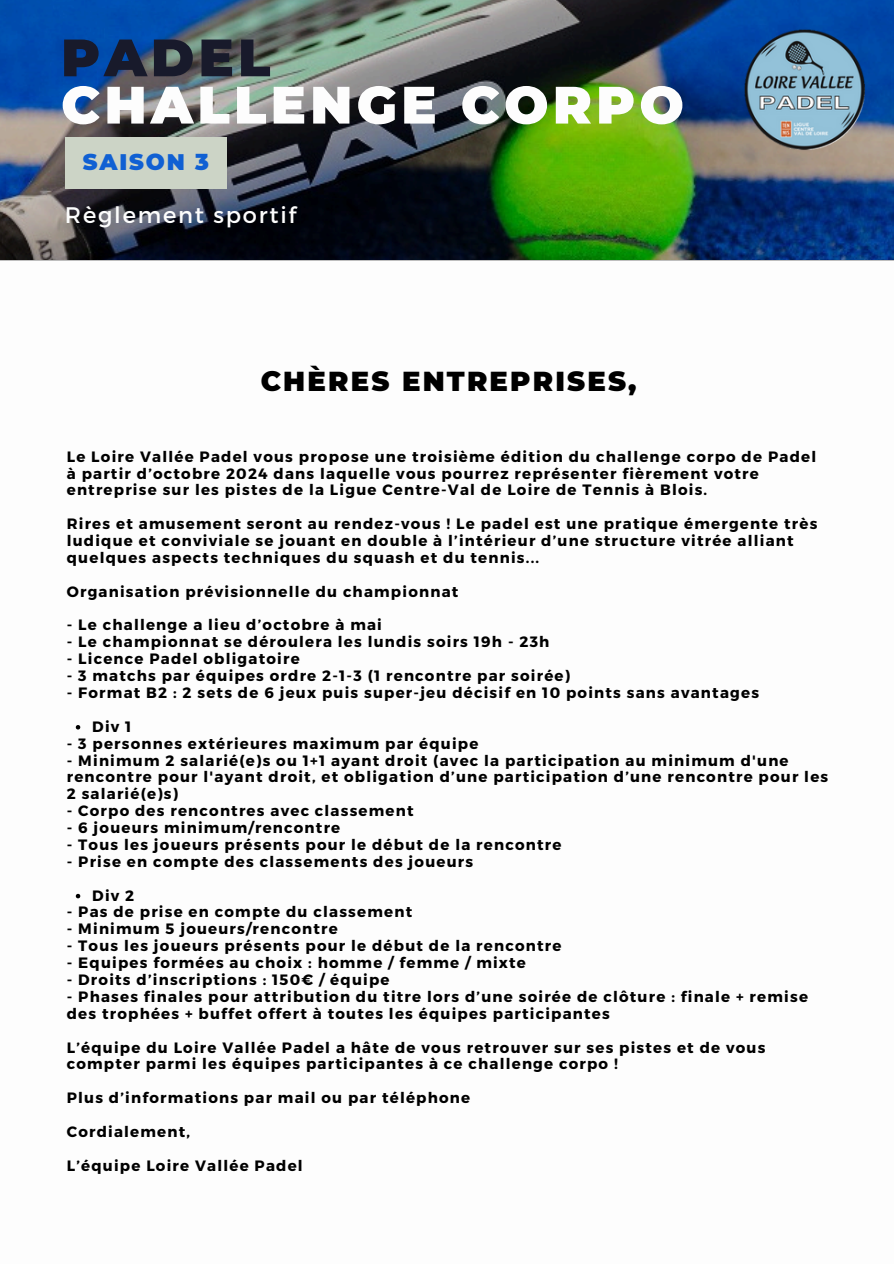
<style>
.page{position:relative;width:894px;height:1264px;background:#fff}
.page>*{position:absolute;margin:0;border:0;box-sizing:border-box;transform-origin:0 0}
.t1{font:900 52.5px/47.2px "Montserrat";letter-spacing:.08em;color:#fdfdfd}
.t2{font:900 27.45px "Montserrat";letter-spacing:.08em;color:#000}
.t3{font:22.5px "Montserrat";letter-spacing:.08em;color:#fdfdfd}
.t4{font:900 22.5px "Montserrat";letter-spacing:.08em;color:#1060d3}
.t5{font:700 15px/16.8px "Montserrat";letter-spacing:.08em;color:#000}
.s1{color:#181a2b}
</style>
<div class="page">
<img style="left:0;top:0;width:892px;height:260px">
<img style="left:732px;top:17px;width:144px;height:144px">
<div style="left:65px;top:137px;width:161px;height:51px;background:#ccd4c6"></div>
<svg style="left:76px;top:725px;width:4px;height:4px"></svg>
<svg style="left:76px;top:893px;width:4px;height:5px"></svg>
<h1 class="t1" style="left:61px;top:34px;width:624px"><span class="s1">PADEL<br></span>CHALLENGE CORPO</h1>
<h5 class="t4" style="left:83px;top:148px;width:127px">SAISON 3</h5>
<h3 class="t3" style="left:65px;top:201px;width:233px">Règlement sportif</h3>
<h4 class="t2" style="left:260px;top:364px;width:377px">CHÈRES ENTREPRISES,</h4>
<h2 class="t5" style="left:67px;top:447px;width:750px">Le Loire Vallée Padel vous propose une troisième édition du challenge corpo de Padel à partir d’octobre 2024 dans laquelle vous pourrez représenter fièrement votre entreprise sur les pistes de la Ligue Centre-Val de Loire de Tennis à Blois.</h2>
<h5 class="t5" style="left:67px;top:514px;width:751px">Rires et amusement seront au rendez-vous ! Le padel est une pratique émergente très ludique et conviviale se jouant en double à l’intérieur d’une structure vitrée alliant quelques aspects techniques du squash et du tennis...</h5>
<h5 class="t5" style="left:67px;top:582px;width:393px">Organisation prévisionnelle du championnat</h5>
<h5 class="t5" style="left:67px;top:616px;width:316px">- Le challenge a lieu d’octobre à mai</h5>
<h5 class="t5" style="left:67px;top:633px;width:484px">- Le championnat se déroulera les lundis soirs 19h - 23h</h5>
<h5 class="t5" style="left:67px;top:649px;width:234px">- Licence Padel obligatoire</h5>
<h5 class="t5" style="left:67px;top:666px;width:505px">- 3 matchs par équipes ordre 2-1-3 (1 rencontre par soirée)</h5>
<h5 class="t5" style="left:67px;top:683px;width:693px">- Format B2 : 2 sets de 6 jeux puis super-jeu décisif en 10 points sans avantages</h5>
<h5 class="t5" style="left:92px;top:717px;width:41px">Div 1</h5>
<p class="t5" style="left:67px;top:734px;width:413px">- 3 personnes extérieures maximum par équipe</p>
<p class="t5" style="left:67px;top:751px;width:762px">- Minimum 2 salarié(e)s ou 1+1 ayant droit (avec la participation au minimum d'une rencontre pour l'ayant droit, et obligation d’une participation d’une rencontre pour les<br>2 salarié(e)s)</p>
<p class="t5" style="left:67px;top:801px;width:348px">- Corpo des rencontres avec classement</p>
<p class="t5" style="left:67px;top:818px;width:275px">- 6 joueurs minimum/rencontre</p>
<p class="t5" style="left:67px;top:835px;width:496px">- Tous les joueurs présents pour le début de la rencontre</p>
<p class="t5" style="left:67px;top:852px;width:408px">- Prise en compte des classements des joueurs</p>
<h5 class="t5" style="left:92px;top:886px;width:44px">Div 2</h5>
<p class="t5" style="left:67px;top:903px;width:347px">- Pas de prise en compte du classement</p>
<p class="t5" style="left:67px;top:919px;width:272px">- Minimum 5 joueurs/rencontre</p>
<p class="t5" style="left:67px;top:936px;width:496px">- Tous les joueurs présents pour le début de la rencontre</p>
<p class="t5" style="left:67px;top:953px;width:460px">- Equipes formées au choix : homme / femme / mixte</p>
<p class="t5" style="left:67px;top:970px;width:324px">- Droits d’inscriptions : 150€ / équipe</p>
<p class="t5" style="left:67px;top:987px;width:742px">- Phases finales pour attribution du titre lors d’une soirée de clôture : finale + remise des trophées + buffet offert à toutes les équipes participantes</p>
<h5 class="t5" style="left:67px;top:1038px;width:700px">L’équipe du Loire Vallée Padel a hâte de vous retrouver sur ses pistes et de vous compter parmi les équipes participantes à ce challenge corpo !</h5>
<h5 class="t5" style="left:67px;top:1088px;width:405px">Plus d’informations par mail ou par téléphone</h5>
<h5 class="t5" style="left:67px;top:1122px;width:125px">Cordialement,</h5>
<h5 class="t5" style="left:67px;top:1156px;width:237px">L’équipe Loire Vallée Padel</h5>
</div>
